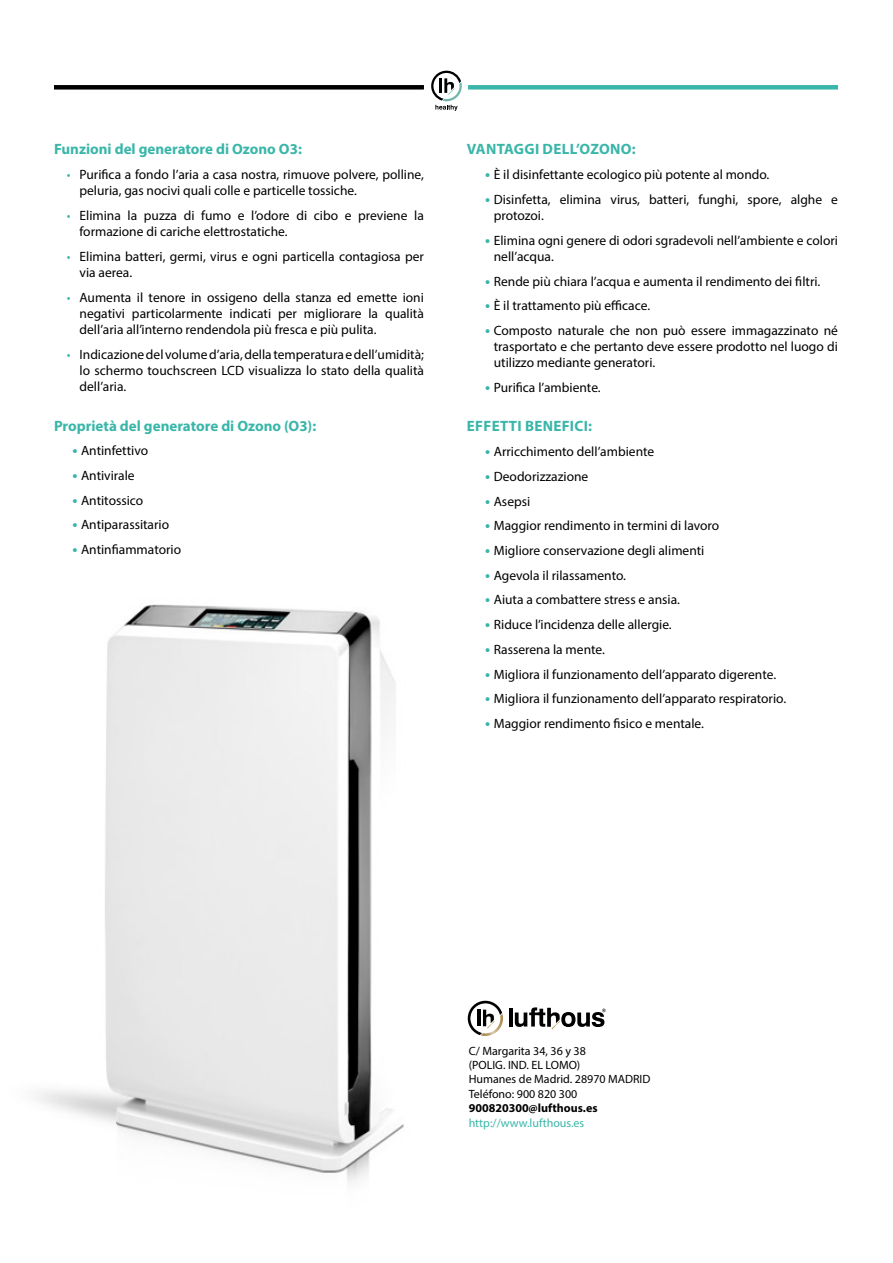
<style>
.page{position:relative;width:893px;height:1263px;background:#fff}
.page>*{position:absolute;margin:0;border:0;box-sizing:border-box;transform-origin:0 0}
.t1{font:700 15px "Myriad Pro";color:#39b6a9}
.t2{font:700 15px "Myriad Pro";letter-spacing:.02em;color:#39b6a9}
.t3{font:13.5px/16.2px "Myriad Pro";color:#000}
.t4{font:12px/14.4px "Myriad Pro";color:#000}
.t5{font:12px "Myriad Pro";color:#39b6a9}
.t6{font:700 12px "Myriad Pro";color:#000}
.s1{color:#39b6a9}
.s2{font-weight:700;font-size:15px;color:#39b6a9}
</style>
<div class="page">
<img style="left:36px;top:604px;width:517px;height:578px">
<div style="left:54px;top:85px;width:370px;height:5px;background:#000"></div>
<div style="left:468px;top:85px;width:370px;height:5px;background:#39b6a9"></div>
<svg style="left:431px;top:71px;width:31px;height:40px"></svg>
<hr style="left:509px;top:1007px;width:4px;height:19px;background:#000">
<svg style="left:515px;top:1007px;width:91px;height:22px"></svg>
<svg style="left:468px;top:1001px;width:35px;height:35px"></svg>
<p class="t1" style="left:54px;top:140px;width:249px">Funzioni del generatore di Ozono O3:</p>
<p class="t3" style="left:80px;top:166px;width:346px;text-indent:-13px"><span class="s1">•</span> Purifica a fondo l’aria a casa nostra, rimuove polvere, polline, peluria, gas nocivi quali colle e particelle tossiche.</p>
<p class="t3" style="left:80px;top:207px;width:346px;text-indent:-13px"><span class="s1">•</span> Elimina la puzza di fumo e l’odore di cibo e previene la formazione di cariche elettrostatiche.</p>
<p class="t3" style="left:80px;top:248px;width:346px;text-indent:-13px"><span class="s1">•</span> Elimina batteri, germi, virus e ogni particella contagiosa per via aerea.</p>
<p class="t3" style="left:80px;top:289px;width:346px;text-align:justify;text-indent:-13px"><span class="s1">•</span> Aumenta il tenore in ossigeno della stanza ed emette ioni negativi particolarmente indicati per migliorare la qualità dell’aria all’interno rendendola più fresca e più pulita.</p>
<p class="t3" style="left:80px;top:346px;width:346px;text-align:justify;text-indent:-13px"><span class="s1">•</span> Indicazione del volume d’aria, della temperatura e dell’umidità; lo schermo touchscreen LCD visualizza lo stato della qualità dell’aria.</p>
<p class="t1" style="left:54px;top:416px;width:264px">Proprietà del generatore di Ozono (O3):</p>
<p class="t3" style="left:72px;top:442px;width:77px"><span class="s2">•</span> Antinfettivo</p>
<p class="t3" style="left:72px;top:467px;width:64px"><span class="s2">•</span> Antivirale</p>
<p class="t3" style="left:72px;top:492px;width:72px"><span class="s2">•</span> Antitossico</p>
<p class="t3" style="left:72px;top:517px;width:98px"><span class="s2">•</span> Antiparassitario</p>
<p class="t3" style="left:72px;top:541px;width:110px"><span class="s2">•</span> Antinfiammatorio</p>
<p class="t2" style="left:467px;top:140px;width:170px">VANTAGGI DELL’OZONO:</p>
<p class="t3" style="left:485px;top:166px;width:286px"><span class="s2">•</span> È il disinfettante ecologico più potente al mondo.</p>
<p class="t3" style="left:494px;top:191px;width:346px;text-indent:-9px"><span class="s2">•</span> Disinfetta, elimina virus, batteri, funghi, spore, alghe e protozoi.</p>
<p class="t3" style="left:494px;top:232px;width:346px;text-indent:-9px"><span class="s2">•</span> Elimina ogni genere di odori sgradevoli nell’ambiente e colori nell’acqua.</p>
<p class="t3" style="left:485px;top:273px;width:337px"><span class="s2">•</span> Rende più chiara l’acqua e aumenta il rendimento dei filtri.</p>
<p class="t3" style="left:485px;top:297px;width:166px"><span class="s2">•</span> È il trattamento più efficace.</p>
<p class="t3" style="left:494px;top:322px;width:346px;text-align:justify;text-indent:-9px"><span class="s2">•</span> Composto naturale che non può essere immagazzinato né trasportato e che pertanto deve essere prodotto nel luogo di utilizzo mediante generatori.</p>
<p class="t3" style="left:485px;top:379px;width:117px"><span class="s2">•</span> Purifica l’ambiente.</p>
<p class="t2" style="left:467px;top:417px;width:127px">EFFETTI BENEFICI:</p>
<p class="t3" style="left:485px;top:443px;width:170px"><span class="s2">•</span> Arricchimento dell’ambiente</p>
<p class="t3" style="left:485px;top:468px;width:105px"><span class="s2">•</span> Deodorizzazione</p>
<p class="t3" style="left:485px;top:493px;width:46px"><span class="s2">•</span> Asepsi</p>
<p class="t3" style="left:485px;top:517px;width:235px"><span class="s2">•</span> Maggior rendimento in termini di lavoro</p>
<p class="t3" style="left:485px;top:542px;width:221px"><span class="s2">•</span> Migliore conservazione degli alimenti</p>
<p class="t3" style="left:485px;top:567px;width:142px"><span class="s2">•</span> Agevola il rilassamento.</p>
<p class="t3" style="left:485px;top:591px;width:196px"><span class="s2">•</span> Aiuta a combattere stress e ansia.</p>
<p class="t3" style="left:485px;top:616px;width:188px"><span class="s2">•</span> Riduce l’incidenza delle allergie.</p>
<p class="t3" style="left:485px;top:641px;width:121px"><span class="s2">•</span> Rasserena la mente.</p>
<p class="t3" style="left:485px;top:666px;width:292px"><span class="s2">•</span> Migliora il funzionamento dell’apparato digerente.</p>
<p class="t3" style="left:485px;top:690px;width:302px"><span class="s2">•</span> Migliora il funzionamento dell’apparato respiratorio.</p>
<p class="t3" style="left:485px;top:715px;width:220px"><span class="s2">•</span> Maggior rendimento fisico e mentale.</p>
<p class="t4" style="left:469px;top:1043px;width:183px">C/ Margarita 34, 36 y 38<br>(POLIG. IND. EL LOMO)<br>Humanes de Madrid. 28970 MADRID<br>Teléfono: 900 820 300</p>
<p class="t6" style="left:469px;top:1100px;width:130px">900820300@lufthous.es</p>
<p class="t5" style="left:469px;top:1115px;width:117px">http://www.lufthous.es</p>
</div>
